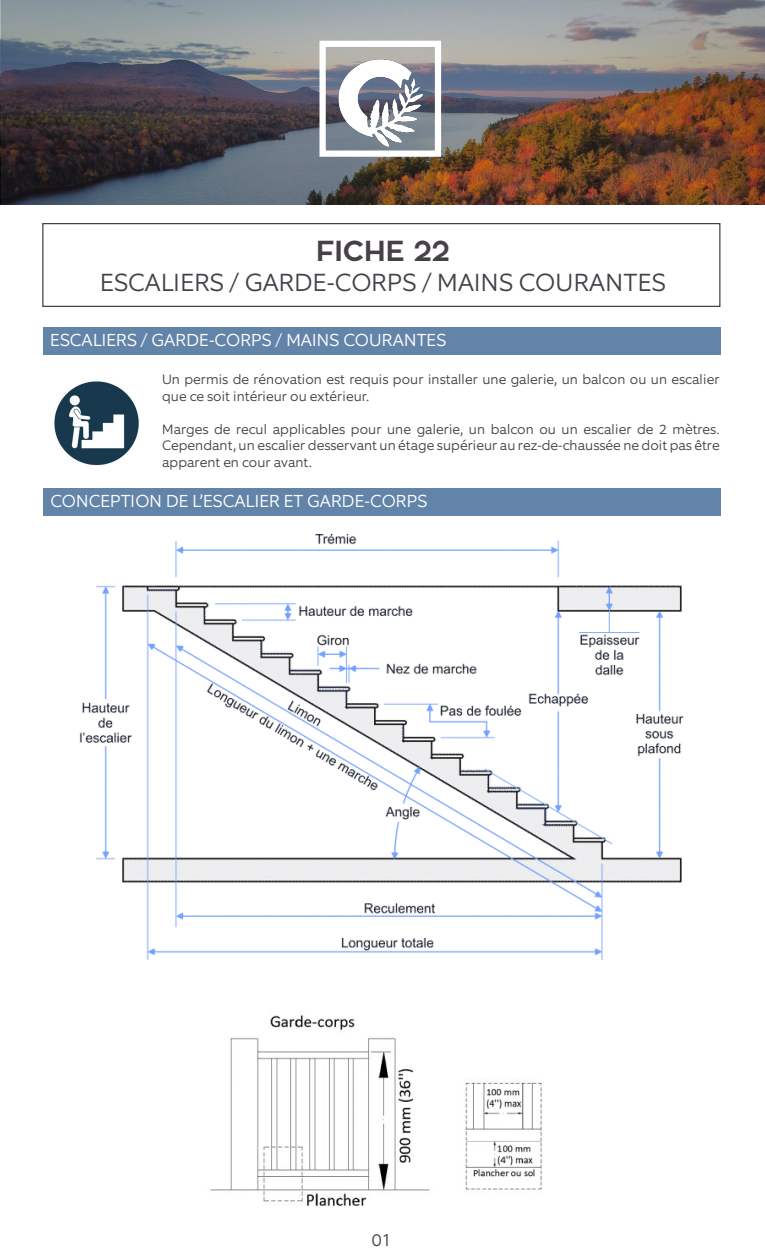
<style>
.page{position:relative;width:765px;height:1260px;background:#fff}
.page>*{position:absolute;margin:0;border:0;box-sizing:border-box;transform-origin:0 0}
.t1{font:700 28.75px "Zona Pro";color:#464148}
.t2{font:300 25px "Equip";color:#464148}
.t3{font:300 17.5px "Equip";color:#fff}
.t4{font:300 17.5px "Equip";color:#464148}
.t5{font:300 13.75px/16.5px "Equip";color:#464148}
</style>
<div class="page">
<img style="left:54px;top:381px;width:85px;height:84px">
<div style="left:43px;top:327px;width:678px;height:28px;background:#6384a9"></div>
<img style="left:1px;top:0;width:764px;height:204px">
<img style="left:338px;top:54px;width:85px;height:109px">
<div style="left:320px;top:41px;width:121px;height:116px;border:6px solid #fff"></div>
<div style="left:42px;top:223px;width:678px;height:84px;border:1px solid #464148"></div>
<div style="left:44px;top:488px;width:677px;height:27px;background:#6384a9"></div>
<img style="left:79px;top:534px;width:605px;height:426px">
<img style="left:210px;top:1015px;width:332px;height:191px">
<h1 class="t1" style="left:316px;top:232px;width:135px">FICHE 22</h1>
<h2 class="t2" style="left:100px;top:267px;width:567px">ESCALIERS / GARDE-CORPS / MAINS COURANTES</h2>
<p class="t3" style="left:50px;top:329px;width:398px">ESCALIERS / GARDE-CORPS / MAINS COURANTES</p>
<p class="t5" style="left:162px;top:371px;width:559px">Un permis de rénovation est requis pour installer une galerie, un balcon ou un escalier que ce soit intérieur ou extérieur.</p>
<p class="t5" style="left:162px;top:421px;width:559px;text-align:justify">Marges de recul applicables pour une galerie, un balcon ou un escalier de 2 mètres.<br>Cependant, un escalier desservant un étage supérieur au rez-de-chaussée ne doit pas être apparent en cour avant.</p>
<p class="t3" style="left:50px;top:490px;width:379px">CONCEPTION DE L’ESCALIER ET GARDE-CORPS</p>
<p class="t4" style="left:372px;top:1228px;width:22px">01</p>
</div>
